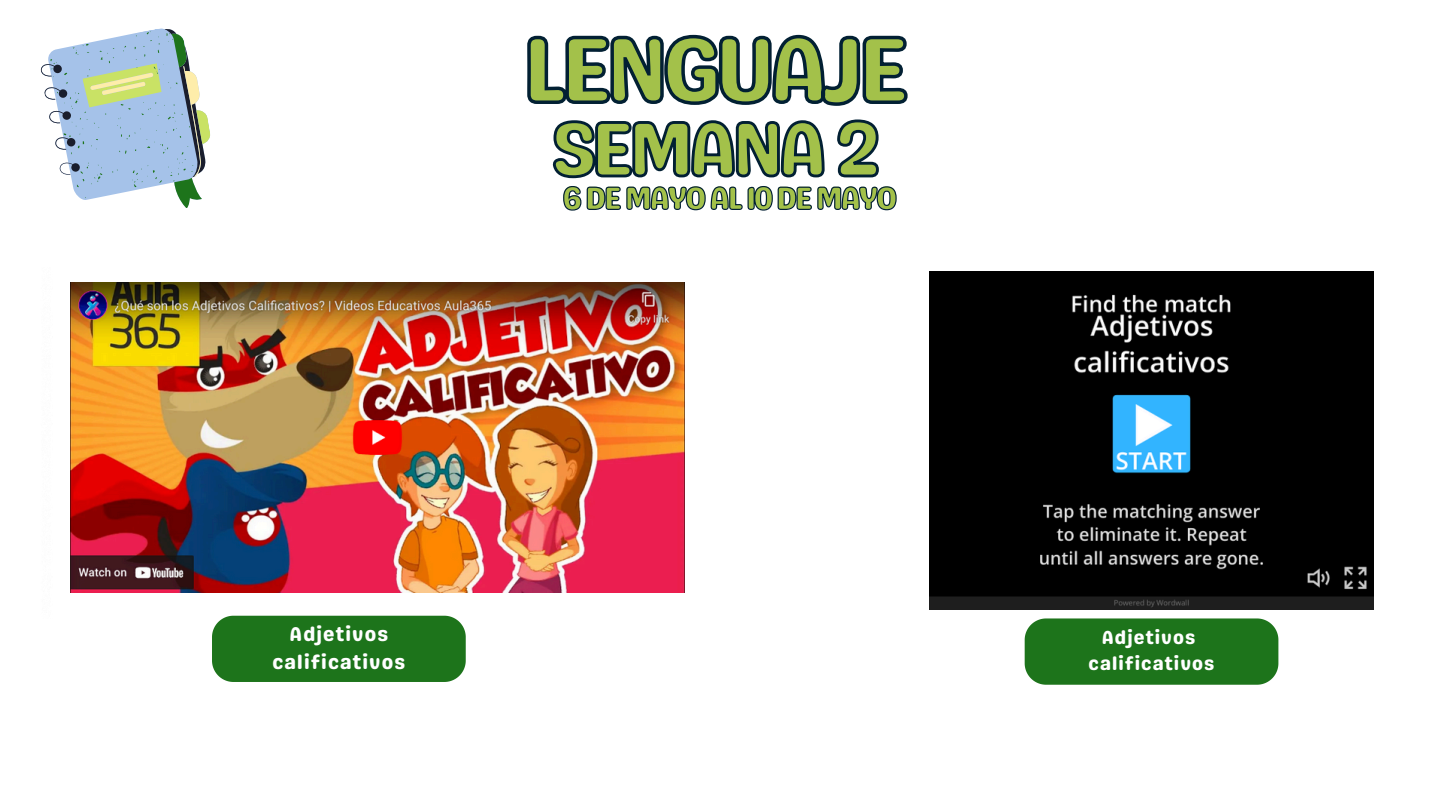
<style>
.page{position:relative;width:1440px;height:810px;background:#fff}
.page>*{position:absolute;margin:0;border:0;box-sizing:border-box;transform-origin:0 0}
.t1{font:93.3px "Genty Sans";letter-spacing:-.085em;color:#a3c14a}
.t2{font:77.2px "Genty Sans";letter-spacing:-.085em;color:#a3c14a}
.t3{font:32px "Genty Sans";letter-spacing:-.085em;color:#a3c14a}
.t4{font:19.9px/27.8px "Genty Sans";letter-spacing:.055em;color:#fff;text-align:center}
.t5{font:18.9px "Genty Sans";letter-spacing:.055em;color:#fff}
</style>
<div class="page">
<svg style="left:40px;top:28px;width:170px;height:180px"></svg>
<img style="left:70px;top:282px;width:615px;height:334px">
<img style="left:70px;top:283px;width:615px;height:309px">
<div style="left:212px;top:616px;width:254px;height:66px;background:#1d741b"></div>
<img style="left:929px;top:272px;width:445px;height:338px">
<div style="left:1025px;top:618px;width:253px;height:67px;background:#1d741b"></div>
<svg style="left:552px;top:119px;width:327px;height:60px"></svg>
<svg style="left:527px;top:34px;width:381px;height:72px"></svg>
<svg style="left:563px;top:186px;width:334px;height:166px"></svg>
<h1 class="t1" style="left:522px;top:14px;width:390px">LENGUAJE</h1>
<h2 class="t2" style="left:550px;top:103px;width:333px">SEMANA 2</h2>
<h3 class="t3" style="left:562px;top:179px;width:337px">6 DE MAYO AL 10 DE MAYO</h3>
<p class="t4" style="left:273px;top:621px;width:134px">Adjetivos calificativos</p>
<p class="t5" style="left:1102px;top:626px;width:95px">Adjetivos</p>
<p class="t5" style="left:1089px;top:652px;width:128px">calificativos</p>
</div>
